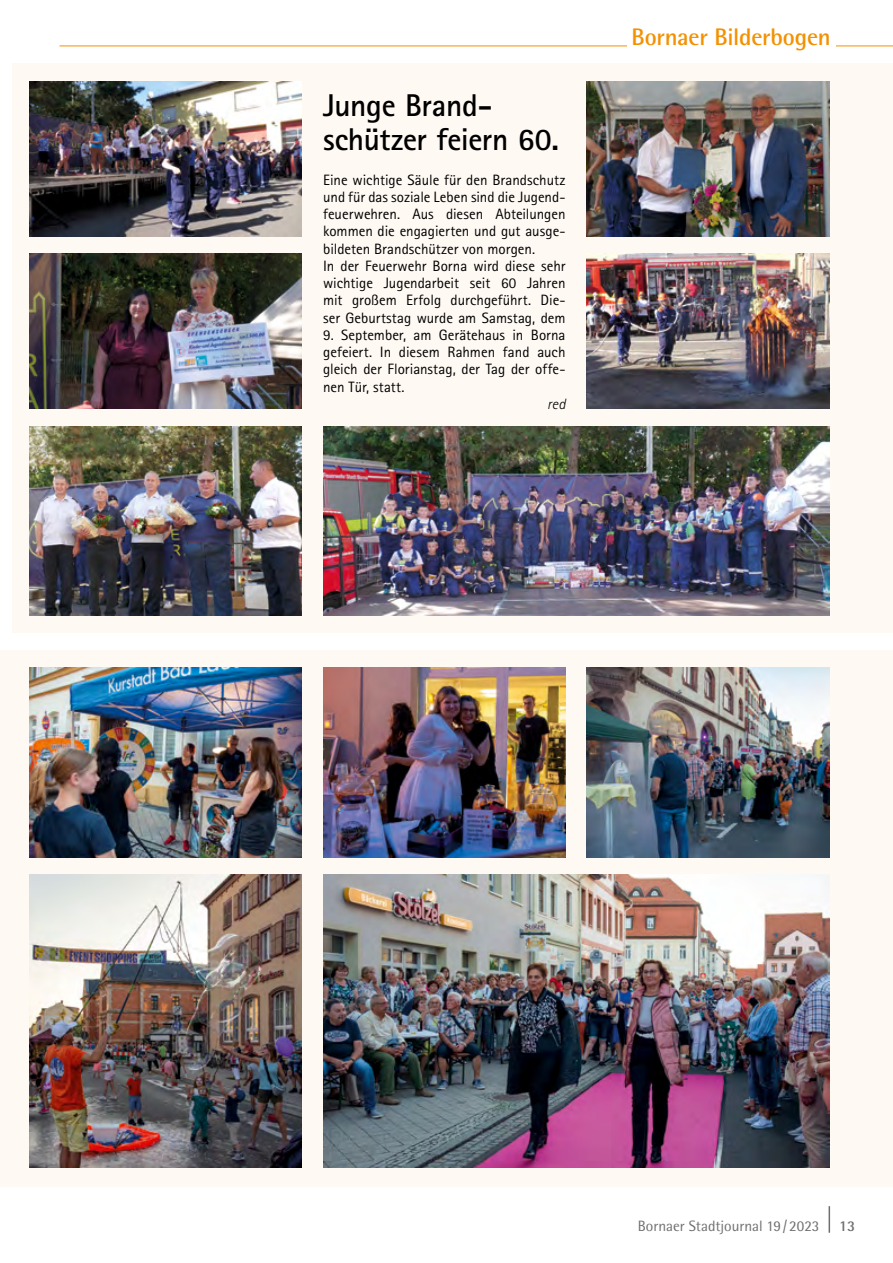
<style>
.page{position:relative;width:893px;height:1263px;background:#fff}
.page>*{position:absolute;margin:0;border:0;box-sizing:border-box;transform-origin:0 0}
.t1{font:700 31.5px/34.5px "Rotis Sans Serif Std";letter-spacing:-.01em;color:#000}
.t2{font:700 24px "Rotis Semi Sans Std";letter-spacing:-.01em;color:#f39100}
.t3{font:15px/17.2px "Rotis Sans Serif Std";color:#000}
.t4{font:15px "Rotis Semi Sans Std";color:#6e6e6e}
.t5{font:italic 300 15px "Rotis Sans Serif Std";color:#000}
.t6{font:700 15px "Rotis Semi Sans Std";color:#6e6e6e}
</style>
<div class="page">
<svg style="left:829px;top:1206px;width:1px;height:27px"></svg>
<hr style="left:60px;top:46px;width:833px;height:1px;background:#f39100">
<div style="left:627px;top:28px;width:208px;height:36px;background:#fff"></div>
<div style="left:0;top:649px;width:893px;height:537px;background:#fef9f3"></div>
<div style="left:13px;top:64px;width:880px;height:569px;background:#fef9f3"></div>
<img style="left:30px;top:875px;width:272px;height:293px">
<img style="left:323px;top:875px;width:506px;height:293px">
<img style="left:587px;top:668px;width:242px;height:189px">
<img style="left:323px;top:668px;width:243px;height:190px">
<img style="left:30px;top:668px;width:272px;height:189px">
<img style="left:323px;top:426px;width:506px;height:190px">
<img style="left:587px;top:81px;width:242px;height:155px">
<img style="left:587px;top:254px;width:242px;height:155px">
<img style="left:30px;top:81px;width:272px;height:155px">
<img style="left:30px;top:426px;width:272px;height:190px">
<img style="left:30px;top:254px;width:272px;height:155px">
<h1 class="t1" style="left:323px;top:87px;width:237px">Junge Brand&shy;schützer feiern 60.</h1>
<p class="t3" style="left:323px;top:171px;width:244px">Eine wichtige Säule für den Brandschutz und für das soziale Leben sind die Jugend&shy;feuerwehren. Aus diesen Abteilungen kommen die engagierten und gut ausge&shy;bildeten Brandschützer von morgen.<br>In der Feuerwehr Borna wird diese sehr wichtige Jugendarbeit seit 60 Jahren mit großem Erfolg durchgeführt. Die&shy;ser Geburtstag wurde am Samstag, dem</p>
<p class="t3" style="left:323px;top:326px;width:244px;text-align:justify">9. September, am Gerätehaus in Borna gefeiert. In diesem Rahmen fand auch gleich der Florianstag, der Tag der offe&shy;nen Tür, statt.</p>
<p class="t5" style="left:547px;top:395px;width:20px">red</p>
<h2 class="t2" style="left:631px;top:22px;width:201px">Bornaer Bilderbogen</h2>
<p class="t4" style="left:638px;top:1217px;width:183px">Bornaer Stadtjournal 19/2023</p>
<p class="t6" style="left:839px;top:1217px;width:18px">13</p>
</div>
